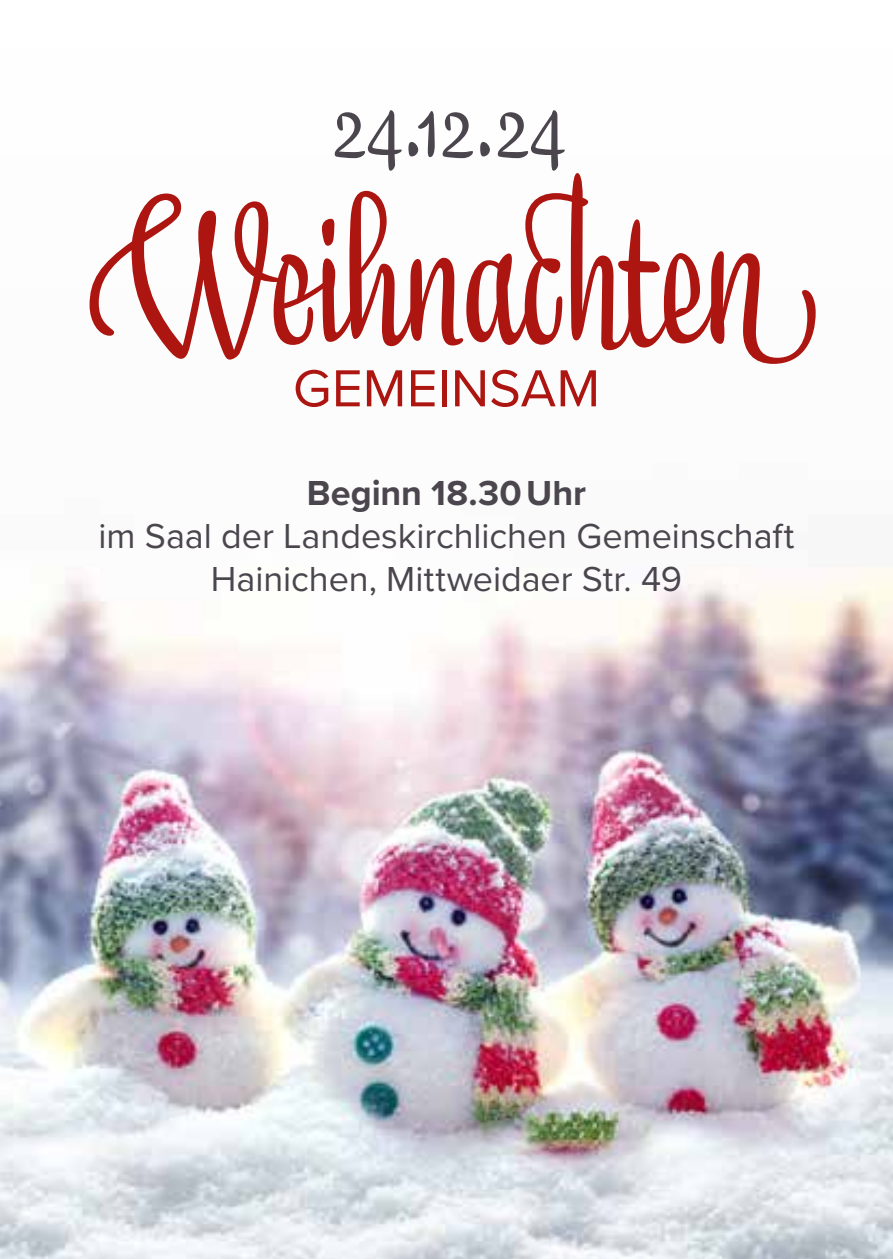
<style>
.page{position:relative;width:893px;height:1259px;background:#fff}
.page>*{position:absolute;margin:0;border:0;box-sizing:border-box;transform-origin:0 0}
.t1{font:204px "Liza Display Pro";color:#ad1511}
.t2{font:108px "Liza Text Pro";color:#4b464e}
.t3{font:54px "Proxima Nova";letter-spacing:.005em;color:#ad1511}
.t4{font:36px/43.2px "Proxima Nova";color:#4b464e;text-align:center}
.t5{font:700 36px "Proxima Nova";letter-spacing:-.005em;color:#4b464e}
</style>
<div class="page">
<img style="left:0;top:566px;width:893px;height:693px">
<h2 class="t2" style="left:331px;top:52px;width:233px">24.12.24</h2>
<h1 class="t1" style="left:80px;top:149px;width:734px">Weihnachten</h1>
<h3 class="t3" style="left:293px;top:348px;width:309px">GEMEINSAM</h3>
<p class="t5" style="left:307px;top:466px;width:281px">Beginn 18.30 Uhr</p>
<p class="t4" style="left:99px;top:513px;width:697px">im Saal der Landeskirchlichen Gemeinschaft<br>Hainichen, Mittweidaer Str. 49</p>
</div>
